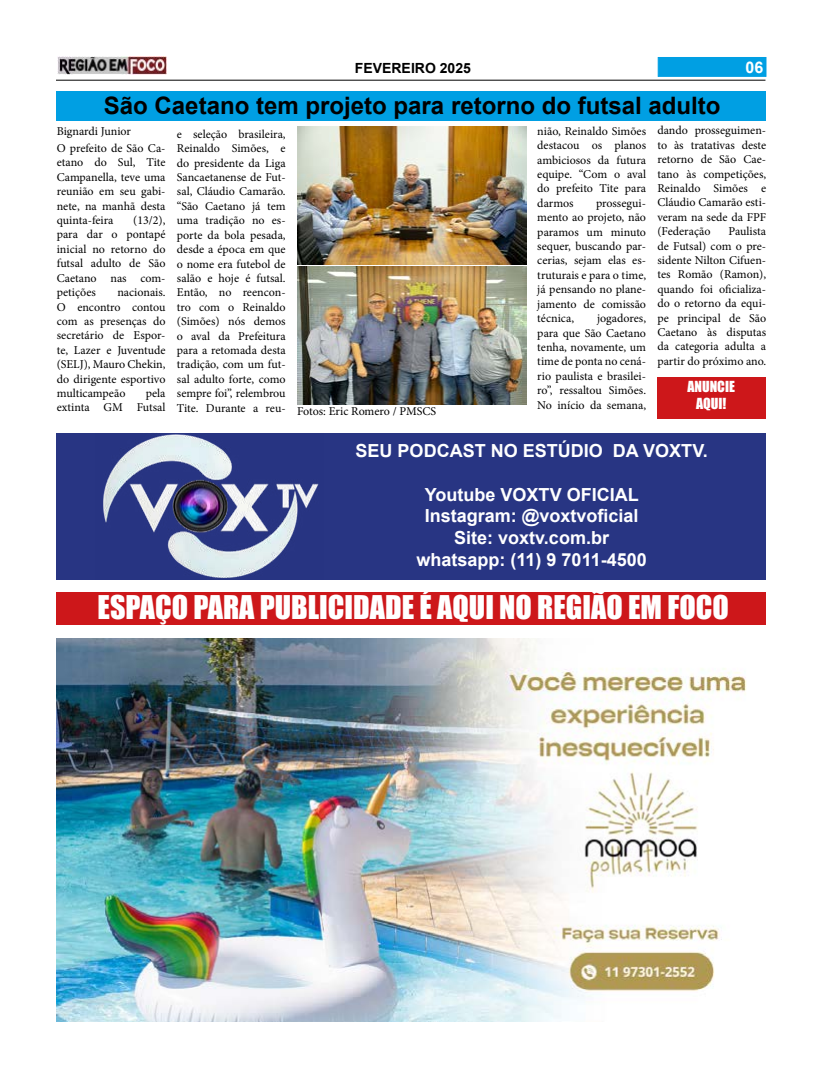
<style>
.page{position:relative;width:823px;height:1078px;background:#fff}
.page>*{position:absolute;margin:0;border:0;box-sizing:border-box;transform-origin:0 0}
.t1{font:30px "Impact";color:#fff}
.t2{font:700 24px "Arial";color:#000}
.t3{font:700 18px/21.6px "Arial";color:#fff;text-align:center}
.t4{font:700 16px "Arial";color:#fff}
.t5{font:700 14px "Arial";color:#000}
.t6{font:14px/16.8px "Impact";color:#fff;text-align:center}
.t7{font:12px/14.4px "Minion Pro";color:#000;text-align:justify}
</style>
<div class="page">
<div style="left:57px;top:592px;width:708px;height:32px;background:#cd171a"></div>
<img style="left:57px;top:57px;width:109px;height:17px">
<div style="left:657px;top:57px;width:109px;height:20px;background:#009fe3;border:1px solid #009fe3"></div>
<hr style="left:56px;top:80px;width:709px;height:1px;background:#000">
<img style="left:57px;top:638px;width:690px;height:382px">
<div style="left:57px;top:91px;width:708px;height:30px;background:#009fe3"></div>
<img style="left:297px;top:126px;width:228px;height:138px">
<div style="left:657px;top:377px;width:108px;height:41px;background:#cd171a"></div>
<div style="left:57px;top:432px;width:708px;height:147px;background:#283583"></div>
<img style="left:297px;top:266px;width:228px;height:138px">
<img style="left:95px;top:432px;width:229px;height:146px">
<p class="t5" style="left:355px;top:58px;width:117px">FEVEREIRO 2025</p>
<h3 class="t4" style="left:745px;top:56px;width:19px">06</h3>
<h2 class="t2" style="left:104px;top:88px;width:618px">São Caetano tem projeto para retorno do futsal adulto</h2>
<p class="t7" style="left:57px;top:124px;width:76px">Bignardi Junior</p>
<p class="t7" style="left:657px;top:123px;width:110px">dando prosseguimen&shy;to às tratativas deste retorno de São Cae&shy;tano às competições, Reinaldo Simões e Cláudio Camarão esti&shy;veram na sede da FPF (Federação</p>
<p class="t7" style="left:177px;top:127px;width:110px">e seleção brasileira, Reinaldo Simões, e do presidente da Liga Sancaetanense de Fut&shy;sal, Cláudio Camarão. “São Caetano já tem uma tradição no es&shy;porte da bola pesada, desde a época em que o nome era futebol de salão e hoje é futsal.<br>Então, no reencon&shy;tro com o Reinaldo (Simões) nós demos o aval da Prefeitura para a retomada desta tradição, com um fut&shy;sal adulto forte, como sempre foi”, relembrou Tite. Durante a reu-</p>
<p class="t7" style="left:537px;top:124px;width:110px">nião, Reinaldo Simões destacou os planos ambiciosos da futura equipe. “Com o aval do prefeito Tite para darmos</p>
<p class="t7" style="left:57px;top:141px;width:110px">O prefeito de São Ca&shy;etano do Sul, Tite Campanella, teve uma reunião em seu gabi&shy;nete, na manhã desta quinta-feira</p>
<p class="t7" style="left:537px;top:196px;width:110px;text-indent:59px">prossegui&shy;mento ao projeto, não paramos um minuto sequer, buscando par&shy;cerias, sejam elas es&shy;truturais e para o time, já pensando no plane&shy;jamento de comissão técnica,</p>
<p class="t7" style="left:57px;top:213px;width:110px;text-indent:76px">(13/2), para dar o pontapé inicial no retorno do futsal adulto de São Caetano nas com&shy;petições</p>
<p class="t7" style="left:657px;top:224px;width:110px;text-indent:71px">Paulista de Futsal) com o pre&shy;sidente Nilton Cifuen&shy;tes Romão (Ramon), quando foi oficializa&shy;do o retorno da equi&shy;pe principal de São Caetano às disputas da categoria adulta a partir do próximo ano.</p>
<p class="t7" style="left:57px;top:285px;width:110px;text-indent:61px">nacionais.<br>O encontro contou com as presenças do secretário de Espor&shy;te, Lazer e Juventude (SELJ), Mauro Chekin, do dirigente esportivo multicampeão</p>
<p class="t7" style="left:537px;top:311px;width:110px;text-indent:60px">jogadores, para que São Caetano tenha, novamente, um time de ponta no cená&shy;rio paulista e brasilei&shy;ro”, ressaltou Simões.<br>No início da semana,</p>
<p class="t6" style="left:687px;top:378px;width:49px">ANUNCIE<br>AQUI!</p>
<h3 class="t3" style="left:355px;top:440px;width:353px">SEU PODCAST NO ESTÚDIO DA VOXTV.</h3>
<h3 class="t3" style="left:416px;top:483px;width:232px">Youtube VOXTV OFICIAL<br>Instagram: @voxtvoficial<br>Site: voxtv.com.br whatsapp: (11) 9 7011-4500</h3>
<p class="t7" style="left:57px;top:386px;width:110px;text-align:right">pela<br>extinta GM Futsal</p>
<p class="t7" style="left:297px;top:403px;width:141px">Fotos: Eric Romero / PMSCS</p>
<h1 class="t1" style="left:97px;top:584px;width:632px">ESPAÇO PARA PUBLICIDADE É AQUI NO REGIÃO EM FOCO</h1>
</div>
